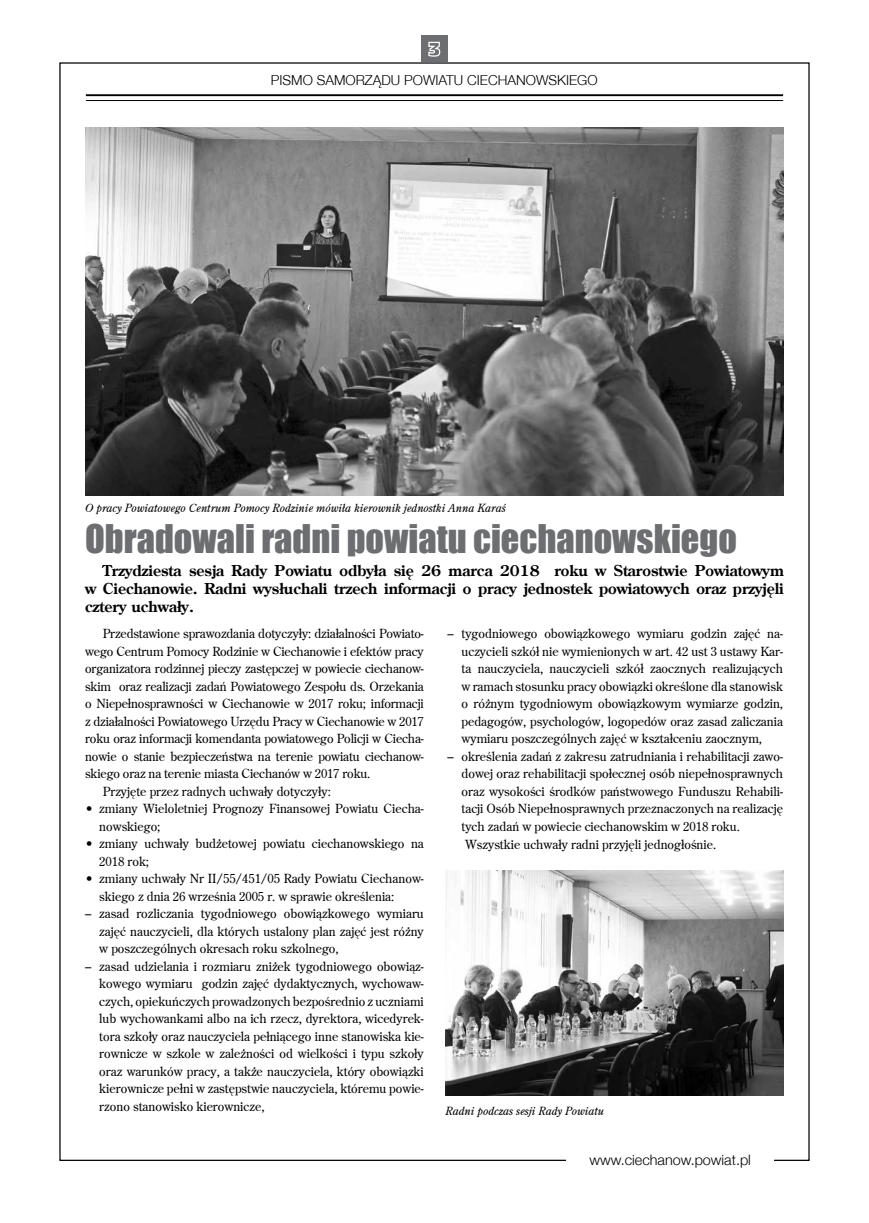
<style>
.page{position:relative;width:869px;height:1223px;background:#fff}
.page>*{position:absolute;margin:0;border:0;box-sizing:border-box;transform-origin:0 0}
.t1{font:36.25px "Impact";color:#6d6e71}
.t2{font:700 15px/17.5px "Centurion Old";color:#000;text-align:justify}
.t3{font:300 14.38px "Helvetica Neue CE";color:#000}
.t4{font:300 13.75px "Helvetica Neue CE";color:#000}
.t5{font:12.5px/17.5px "Centurion Old";color:#000}
.t6{font:italic 11.25px "Centurion Old";color:#000}
</style>
<div class="page">
<div style="left:421px;top:35px;width:26px;height:27px;background:#6d6e71"></div>
<svg style="left:428px;top:41px;width:13px;height:16px"></svg>
<hr style="left:86px;top:94px;width:696px;height:2px;background:#000">
<hr style="left:86px;top:100px;width:696px;height:1px;background:#000">
<img style="left:445px;top:870px;width:338px;height:225px">
<img style="left:85px;top:128px;width:697px;height:367px">
<p class="t4" style="left:271px;top:72px;width:328px">PISMO SAMORZĄDU POWIATU CIECHANOWSKIEGO</p>
<p class="t6" style="left:85px;top:501px;width:422px">O pracy Powiatowego Centrum Pomocy Rodzinie mówiła kierownik jednostki Anna Karaś</p>
<h1 class="t1" style="left:85px;top:511px;width:653px">Obradowali radni powiatu ciechanowskiego</h1>
<p class="t2" style="left:85px;top:562px;width:700px;text-indent:18px">Trzydziesta sesja Rady Powiatu odbyła się 26 marca 2018 roku w Starostwie Powiatowym w Ciechanowie. Radni wysłuchali trzech informacji o pracy jednostek powiatowych oraz przyjęli cztery uchwały.</p>
<p class="t5" style="left:103px;top:624px;width:322px">Przedstawione sprawozdania dotyczyły: działalności Powiato-</p>
<p class="t5" style="left:85px;top:642px;width:340px">wego Centrum Pomocy Rodzinie w Ciechanowie i efektów pracy</p>
<p class="t5" style="left:85px;top:659px;width:340px">organizatora rodzinnej pieczy zastępczej w powiecie ciechanow-</p>
<p class="t5" style="left:85px;top:677px;width:340px">skim oraz realizacji zadań Powiatowego Zespołu ds. Orzekania</p>
<p class="t5" style="left:85px;top:694px;width:340px">o Niepełnosprawności w Ciechanowie w 2017 roku; informacji</p>
<p class="t5" style="left:85px;top:712px;width:340px">z działalności Powiatowego Urzędu Pracy w Ciechanowie w 2017</p>
<p class="t5" style="left:85px;top:729px;width:340px">roku oraz informacji komendanta powiatowego Policji w Ciecha-</p>
<p class="t5" style="left:85px;top:747px;width:340px">nowie o stanie bezpieczeństwa na terenie powiatu ciechanow-</p>
<p class="t5" style="left:85px;top:764px;width:286px">skiego oraz na terenie miasta Ciechanów w 2017 roku.</p>
<p class="t5" style="left:103px;top:782px;width:229px">Przyjęte przez radnych uchwały dotyczyły:</p>
<p class="t5" style="left:99px;top:799px;width:326px;text-indent:-14px">• zmiany Wieloletniej Prognozy Finansowej Powiatu Ciecha&shy;nowskiego;</p>
<p class="t5" style="left:99px;top:834px;width:326px;text-indent:-14px">• zmiany uchwały budżetowej powiatu ciechanowskiego na<br>2018 rok;</p>
<p class="t5" style="left:99px;top:869px;width:326px;text-indent:-14px">• zmiany uchwały Nr II/55/451/05 Rady Powiatu Ciechanow&shy;skiego z dnia 26 września 2005 r. w sprawie określenia:</p>
<p class="t5" style="left:99px;top:904px;width:326px;text-align:justify;text-indent:-14px">– zasad rozliczania tygodniowego obowiązkowego wymiaru zajęć nauczycieli, dla których ustalony plan zajęć jest różny w poszczególnych okresach roku szkolnego,</p>
<p class="t5" style="left:99px;top:957px;width:326px;text-align:justify;text-indent:-14px">– zasad udzielania i rozmiaru zniżek tygodniowego obowiąz&shy;kowego wymiaru godzin zajęć dydaktycznych, wychowaw&shy;czych, opiekuńczych prowadzonych bezpośrednio z uczniami lub wychowankami albo na ich rzecz, dyrektora, wicedyrek&shy;tora szkoły oraz nauczyciela pełniącego inne stanowiska kie&shy;rownicze w szkole w zależności od wielkości i typu szkoły oraz warunków pracy, a także nauczyciela, który obowiązki kierownicze pełni w zastępstwie nauczyciela, któremu powie&shy;rzono stanowisko kierownicze,</p>
<p class="t5" style="left:461px;top:624px;width:323px;text-align:justify;text-indent:-14px">– tygodniowego obowiązkowego wymiaru godzin zajęć na&shy;uczycieli szkół nie wymienionych w art. 42 ust 3 ustawy Kar&shy;ta nauczyciela, nauczycieli szkół zaocznych realizujących w ramach stosunku pracy obowiązki określone dla stanowisk o różnym tygodniowym obowiązkowym wymiarze godzin, pedagogów, psychologów, logopedów oraz zasad zaliczania wymiaru poszczególnych zajęć w kształceniu zaocznym,</p>
<p class="t5" style="left:461px;top:747px;width:323px;text-indent:-14px">– określenia zadań z zakresu zatrudniania i rehabilitacji zawo&shy;dowej oraz rehabilitacji społecznej osób niepełnosprawnych oraz wysokości środków państwowego Funduszu Rehabili&shy;tacji Osób Niepełnosprawnych przeznaczonych na realizację tych zadań w powiecie ciechanowskim w 2018 roku.<br>Wszystkie uchwały radni przyjęli jednogłośnie.</p>
<p class="t6" style="left:445px;top:1104px;width:160px">Radni podczas sesji Rady Powiatu</p>
<p class="t3" style="left:589px;top:1151px;width:163px">www.ciechanow.powiat.pl</p>
</div>
